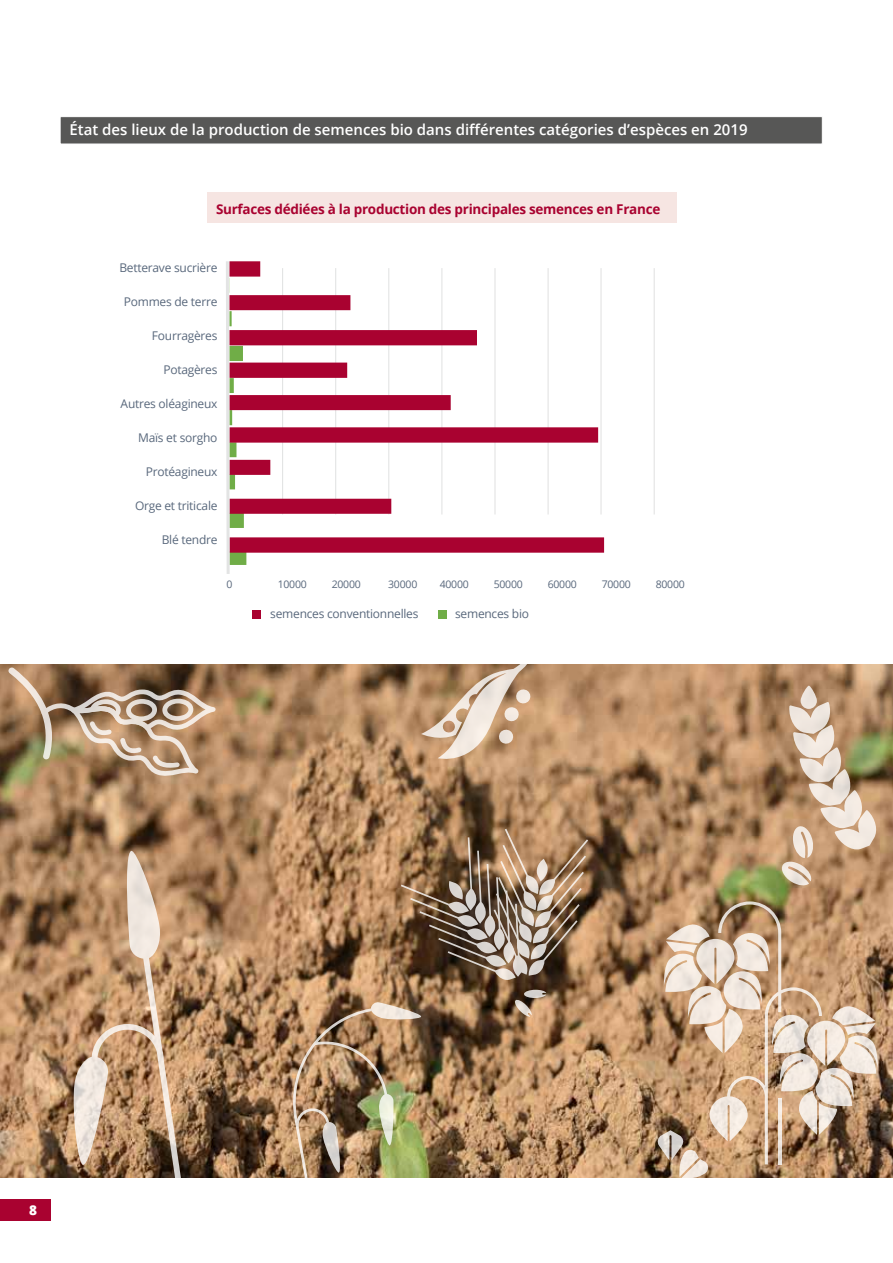
<style>
.page{position:relative;width:893px;height:1263px;background:#fff}
.page>*{position:absolute;margin:0;border:0;box-sizing:border-box;transform-origin:0 0}
.t1{font:600 15px "Open Sans";color:#fff}
.t2{font:700 13.5px "Open Sans";letter-spacing:-.02em;color:#a90230}
.t3{font:800 13.5px "Open Sans";color:#fff}
.t4{font:12px "Open Sans";letter-spacing:-.02em;color:#59687c}
.t5{font:10.5px "Open Sans";letter-spacing:-.02em;color:#59687c}
</style>
<div class="page">
<div style="left:0;top:1199px;width:51px;height:21px;background:#a90230"></div>
<img style="left:0;top:665px;width:893px;height:513px">
<div style="left:60px;top:116px;width:763px;height:28px;background:#575756;border:1px solid #fff"></div>
<div style="left:207px;top:192px;width:470px;height:31px;background:#f6e5e2"></div>
<hr style="left:654px;top:268px;width:1px;height:246px;background:#e3e4e4">
<svg style="left:246px;top:261px;width:358px;height:292px"></svg>
<svg style="left:226px;top:261px;width:20px;height:313px"></svg>
<div style="left:252px;top:610px;width:8px;height:9px;background:#a90230"></div>
<div style="left:438px;top:610px;width:8px;height:9px;background:#70ad47"></div>
<svg style="left:8px;top:667px;width:208px;height:110px;background:#a4876a"></svg>
<svg style="left:780px;top:702px;width:98px;height:184px;background:#c4a98c"></svg>
<svg style="left:800px;top:686px;width:17px;height:23px"></svg>
<svg style="left:657px;top:901px;width:221px;height:277px;background:#c2a385"></svg>
<hr style="left:778px;top:1098px;width:3px;height:66px;background:#fff">
<img style="left:285px;top:1002px;width:136px;height:176px">
<svg style="left:72px;top:849px;width:118px;height:329px;background:#b99574"></svg>
<svg style="left:401px;top:829px;width:187px;height:152px;background:#8d735b"></svg>
<svg style="left:514px;top:990px;width:32px;height:27px"></svg>
<svg style="left:421px;top:664px;width:110px;height:99px;background:#c8a98b"></svg>
<p class="t1" style="left:69px;top:120px;width:680px">État des lieux de la production de semences bio dans différentes catégories d’espèces en 2019</p>
<p class="t2" style="left:216px;top:200px;width:446px">Surfaces dédiées à la production des principales semences en France</p>
<p class="t4" style="left:119px;top:259px;width:100px">Betterave sucrière</p>
<p class="t4" style="left:124px;top:293px;width:95px">Pommes de terre</p>
<p class="t4" style="left:152px;top:327px;width:67px">Fourragères</p>
<p class="t4" style="left:163px;top:361px;width:56px">Potagères</p>
<p class="t4" style="left:121px;top:395px;width:98px">Autres oléagineux</p>
<p class="t4" style="left:138px;top:429px;width:81px">Maïs et sorgho</p>
<p class="t4" style="left:146px;top:463px;width:73px">Protéagineux</p>
<p class="t4" style="left:135px;top:497px;width:84px">Orge et triticale</p>
<p class="t4" style="left:162px;top:531px;width:57px">Blé tendre</p>
<p class="t5" style="left:226px;top:577px;width:8px">0</p>
<p class="t5" style="left:278px;top:577px;width:31px">10000</p>
<p class="t5" style="left:332px;top:577px;width:31px">20000</p>
<p class="t5" style="left:388px;top:577px;width:31px">30000</p>
<p class="t5" style="left:440px;top:577px;width:31px">40000</p>
<p class="t5" style="left:494px;top:577px;width:31px">50000</p>
<p class="t5" style="left:548px;top:577px;width:31px">60000</p>
<p class="t5" style="left:602px;top:577px;width:31px">70000</p>
<p class="t5" style="left:656px;top:577px;width:31px">80000</p>
<p class="t4" style="left:270px;top:605px;width:150px">semences conventionnelles</p>
<p class="t4" style="left:455px;top:605px;width:76px">semences bio</p>
<p class="t3" style="left:29px;top:1199px;width:9px">8</p>
</div>
